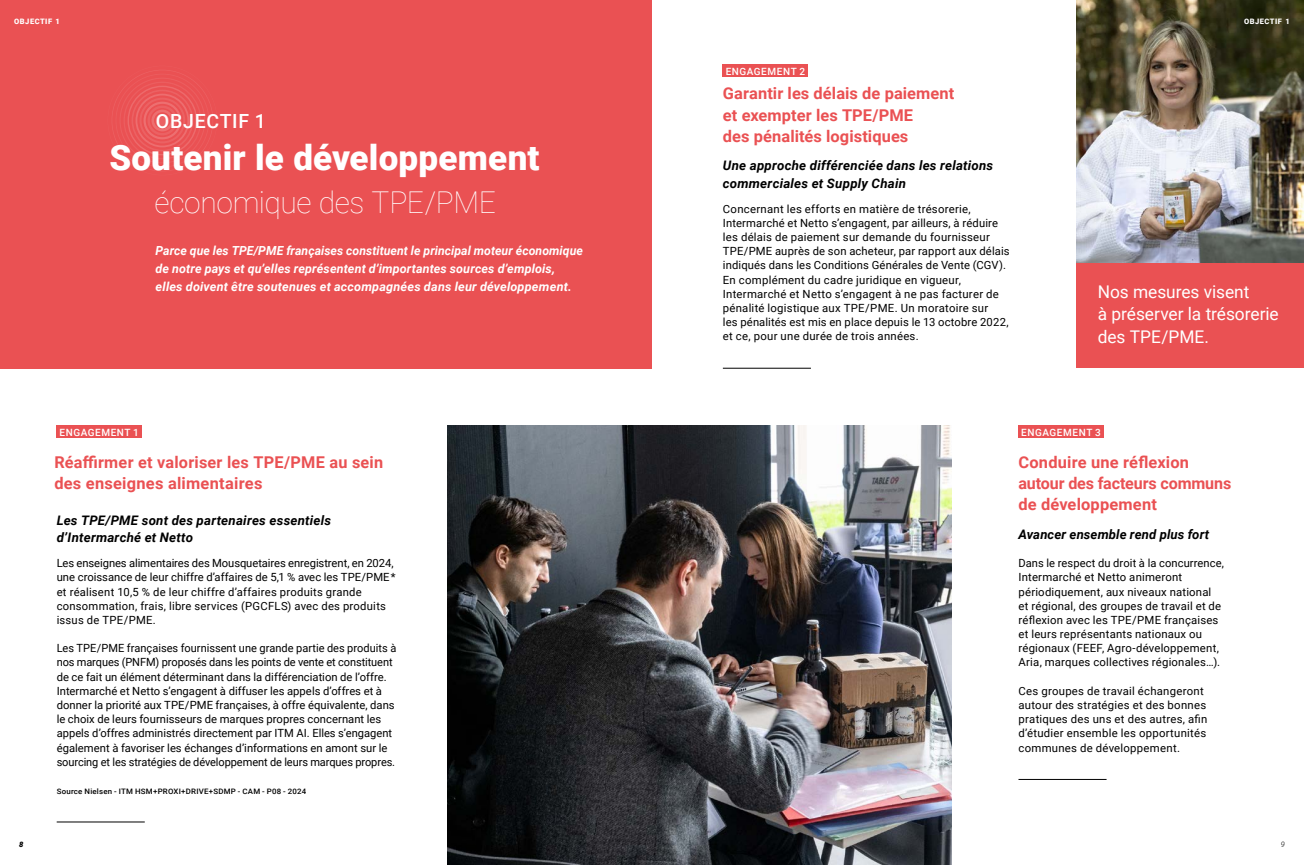
<style>
.page{position:relative;width:1304px;height:865px;background:#fff}
.page>*{position:absolute;margin:0;border:0;box-sizing:border-box;transform-origin:0 0}
.t1{font:900 35px "Roboto";letter-spacing:.005em;color:#fff}
.t2{font:100 30px "Roboto";letter-spacing:-.01em;color:#fff}
.t3{font:500 19.5px "Roboto";letter-spacing:.035em;color:#fff}
.t4{font:17.5px/22.5px "Roboto";letter-spacing:-.005em;color:#fff}
.t5{font:700 16.25px/21.2px "Roboto";letter-spacing:.01em;color:#ea5153}
.t6{font:italic 700 13.12px/17.8px "Roboto";letter-spacing:.015em;color:#000}
.t7{font:italic 700 12.5px/17.8px "Roboto";letter-spacing:.01em;color:#fff}
.t8{font:11.25px/14.1px "Roboto";letter-spacing:.01em;color:#000}
.t9{font:500 10px "Roboto";letter-spacing:.055em;color:#fff}
.t10{font:500 7.5px "Roboto";letter-spacing:.03em;color:#000;scale:1.05 1}
.t11{font:900 7.5px "Roboto";letter-spacing:.065em;color:#fff}
.t12{font:italic 900 7.5px "Roboto";color:#000}
.t13{font:italic 300 7.5px "Roboto";color:#000}
</style>
<div class="page">
<div style="left:0;top:0;width:652px;height:369px;background:#ea5153"></div>
<div style="left:1076px;top:263px;width:228px;height:105px;background:#ea5153"></div>
<svg style="left:112px;top:70px;width:101px;height:101px"></svg>
<div style="left:155px;top:114px;width:14px;height:13px;background:#eb6163;border-radius:50%"></div>
<img style="left:447px;top:425px;width:505px;height:440px">
<img style="left:1076px;top:0;width:228px;height:263px">
<hr style="left:723px;top:368px;width:88px;height:1px;background:#000">
<div style="left:723px;top:64px;width:85px;height:13px;background:#ea5153"></div>
<hr style="left:57px;top:821px;width:88px;height:1px;background:#000">
<hr style="left:1018px;top:779px;width:89px;height:1px;background:#000">
<div style="left:57px;top:425px;width:85px;height:13px;background:#ea5153"></div>
<div style="left:1018px;top:425px;width:86px;height:13px;background:#ea5153"></div>
<p class="t11" style="left:14px;top:16px;width:47px">OBJECTIF 1</p>
<p class="t11" style="left:1244px;top:16px;width:47px">OBJECTIF 1</p>
<h3 class="t3" style="left:156px;top:107px;width:111px">OBJECTIF 1</h3>
<h1 class="t1" style="left:109px;top:133px;width:432px">Soutenir le développement</h1>
<h2 class="t2" style="left:154px;top:181px;width:343px">économique des TPE/PME</h2>
<p class="t7" style="left:156px;top:241px;width:429px">Parce que les TPE/PME françaises constituent le principal moteur économique de notre pays et qu’elles représentent d’importantes sources d’emplois, elles doivent être soutenues et accompagnées dans leur développement.</p>
<p class="t9" style="left:726px;top:64px;width:81px">ENGAGEMENT 2</p>
<h3 class="t5" style="left:723px;top:82px;width:233px">Garantir les délais de paiement et exempter les TPE/PME<br>des pénalités logistiques</h3>
<p class="t6" style="left:723px;top:156px;width:272px">Une approche différenciée dans les relations commerciales et Supply Chain</p>
<p class="t8" style="left:723px;top:201px;width:288px">Concernant les efforts en matière de trésorerie, Intermarché et Netto s’engagent, par ailleurs, à réduire les délais de paiement sur demande du fournisseur TPE/PME auprès de son acheteur, par rapport aux délais indiqués dans les Conditions Générales de Vente (CGV).<br>En complément du cadre juridique en vigueur, Intermarché et Netto s’engagent à ne pas facturer de pénalité logistique aux TPE/PME. Un moratoire sur<br>les pénalités est mis en place depuis le 13 octobre 2022, et ce, pour une durée de trois années.</p>
<h3 class="t4" style="left:1098px;top:280px;width:183px">Nos mesures visent<br>à préserver la trésorerie des TPE/PME.</h3>
<p class="t9" style="left:60px;top:425px;width:81px">ENGAGEMENT 1</p>
<p class="t9" style="left:1021px;top:425px;width:81px">ENGAGEMENT 3</p>
<h3 class="t5" style="left:54px;top:451px;width:330px">Réaffirmer et valoriser les TPE/PME au sein des enseignes alimentaires</h3>
<h3 class="t5" style="left:1018px;top:451px;width:214px">Conduire une réflexion autour des facteurs communs de développement</h3>
<p class="t6" style="left:57px;top:510px;width:276px">Les TPE/PME sont des partenaires essentiels d’Intermarché et Netto</p>
<p class="t6" style="left:1018px;top:525px;width:192px">Avancer ensemble rend plus fort</p>
<p class="t8" style="left:57px;top:555px;width:340px">Les enseignes alimentaires des Mousquetaires enregistrent, en 2024, une croissance de leur chiffre d’affaires de 5,1 % avec les TPE/PME * et réalisent 10,5 % de leur chiffre d’affaires produits grande consommation, frais, libre services (PGCFLS) avec des produits issus de TPE/PME.</p>
<p class="t8" style="left:57px;top:640px;width:341px">Les TPE/PME françaises fournissent une grande partie des produits à nos marques (PNFM) proposés dans les points de vente et constituent de ce fait un élément déterminant dans la différenciation de l’offre.<br>Intermarché et Netto s’engagent à diffuser les appels d’offres et à donner la priorité aux TPE/PME françaises, à offre équivalente, dans le choix de leurs fournisseurs de marques propres concernant les appels d’offres administrés directement par ITM AI. Elles s’engagent également à favoriser les échanges d’informations en amont sur le sourcing et les stratégies de développement de leurs marques propres.</p>
<p class="t10" style="left:57px;top:786px;width:239px">Source Nielsen - ITM HSM+PROXI+DRIVE+SDMP - CAM - P08 - 2024</p>
<p class="t8" style="left:1018px;top:555px;width:207px">Dans le respect du droit à la concurrence, Intermarché et Netto animeront périodiquement, aux niveaux national et régional, des groupes de travail et de réflexion avec les TPE/PME françaises et leurs représentants nationaux ou régionaux (FEEF, Agro-développement, Aria, marques collectives régionales…).</p>
<p class="t8" style="left:1018px;top:683px;width:190px">Ces groupes de travail échangeront autour des stratégies et des bonnes pratiques des uns et des autres, afin d’étudier ensemble les opportunités communes de développement.</p>
<p class="t12" style="left:19px;top:838px;width:6px">8</p>
<p class="t13" style="left:1281px;top:838px;width:6px">9</p>
</div>
